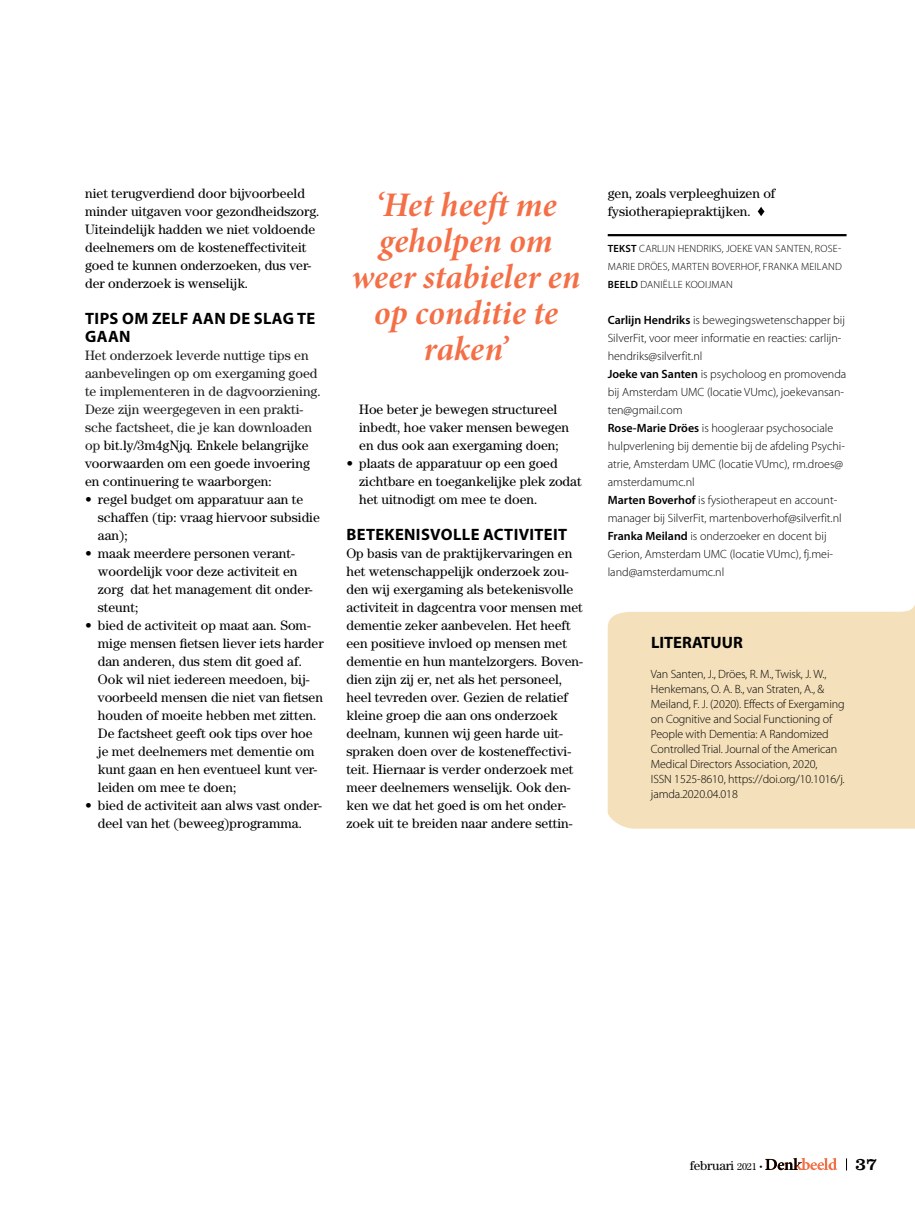
<style>
.page{position:relative;width:915px;height:1212px;background:#fff}
.page>*{position:absolute;margin:0;border:0;box-sizing:border-box;transform-origin:0 0}
.Eyecatcher_x{font:34.5px/36px "Minion Pro Bold It Subh";letter-spacing:.005em;color:#f46f46;text-align:center}
.t1{font:18px "Clarendon LT Std";color:#000}
.SectionHeading_1_x{font:700 16.5px/18px "Myriad Pro";letter-spacing:.02em;color:#000}
.Para_x{font:700 16.5px "Myriad Pro";letter-spacing:.02em;color:#000}
.SectionHeading_1_x-2{font:700 16.5px "Myriad Pro";color:#000}
.Para_x-2{font:13.65px/18px "Century Std";color:#000}
.Para_x-3{font:13.65px/18px "Century Std";color:#201f1e}
.t2{font:13.2px "Century Std";letter-spacing:-.015em;color:#000}
.Para_extra_info{font:300 12px/18px "Myriad Pro";color:#000}
.Para_x2{font:300 12px/15px "Myriad Pro";letter-spacing:-.01em;color:#000}
.Biography_x{font:300 10.5px/18px "Myriad Pro";letter-spacing:.02em;color:#000}
.s1{color:#000}
.s2{font-weight:600}
.s3{font-size:10.05px}
.s4{font-family:"Myriad Pro";font-weight:300;font-size:12.45px}
</style>
<div class="page">
<svg style="left:765px;top:1158px;width:71px;height:12px"></svg>
<div style="left:607px;top:606px;width:307px;height:223px;background:#f4e0ba"></div>
<svg style="left:757px;top:207px;width:7px;height:9px"></svg>
<hr style="left:607px;top:234px;width:239px;height:2px;background:#000">
<p class="Para_x-2" style="left:85px;top:184px;width:236px">niet terugverdiend door bijvoorbeeld minder uitgaven voor gezondheidszorg.<br>Uiteindelijk hadden we niet voldoende deelnemers om de kosteneffectiviteit goed te kunnen onderzoeken, dus ver&shy;der onderzoek is wenselijk.</p>
<p class="SectionHeading_1_x" style="left:85px;top:309px;width:231px">TIPS OM ZELF AAN DE SLAG TE<br>GAAN</p>
<p class="Para_x-3" style="left:85px;top:346px;width:237px">Het onderzoek leverde nuttige tips en aanbevelingen op om exergaming goed te implementeren in de dagvoorziening.<br>Deze zijn weergegeven in een prakti&shy;sche factsheet, die je kan downloaden op <span class="s1">bit.ly/3m4gNjq. Enkele belangrijke voorwaarden om een goede invoering en continuering te waarborgen:</span></p>
<p class="Para_x-2" style="left:98px;top:490px;width:223px;text-indent:-13px">• regel budget om apparatuur aan te schaffen (tip: vraag hiervoor subsidie aan);</p>
<p class="Para_x-2" style="left:98px;top:544px;width:216px;text-indent:-13px">• maak meerdere personen verant&shy;woordelijk voor deze activiteit en zorg dat het management dit onder&shy;steunt;</p>
<p class="Para_x-2" style="left:98px;top:616px;width:227px;text-indent:-13px">• bied de activiteit op maat aan. Som&shy;mige mensen fietsen liever iets harder dan anderen, dus stem dit goed af.<br>Ook wil niet iedereen meedoen, bij&shy;voorbeeld mensen die niet van fietsen houden of moeite hebben met zitten.<br>De factsheet geeft ook tips over hoe je met deelnemers met dementie om kunt gaan en hen eventueel kunt ver&shy;leiden om mee te doen;</p>
<p class="Para_x-2" style="left:85px;top:796px;width:238px;text-align:center">• bied de activiteit aan alws vast onder&shy;deel van het (beweeg)programma.</p>
<p class="Eyecatcher_x" style="left:351px;top:187px;width:230px">‘Het heeft me geholpen om weer stabieler en op conditie te raken’</p>
<p class="Para_x-2" style="left:607px;top:184px;width:169px">gen, zoals verpleeghuizen of fysiotherapiepraktijken.</p>
<p class="Biography_x" style="left:607px;top:240px;width:235px"><span class="s2">TEKST</span> CARLIJN HENDRIKS, JOEKE VAN SANTEN, ROSE-<br>MARIE DRÖES, MARTEN BOVERHOF, FRANKA MEILAND</p>
<p class="Biography_x" style="left:607px;top:276px;width:126px"><span class="s2">BEELD</span> DANIËLLE KOOIJMAN</p>
<p class="Para_extra_info" style="left:607px;top:311px;width:239px"><span class="s2">Carlijn Hendriks</span> is bewegingswetenschapper bij<br>SilverFit, voor meer informatie en reacties: carlijn&shy;hendriks@silverfit.nl</p>
<p class="Para_extra_info" style="left:607px;top:365px;width:240px"><span class="s2">Joeke van Santen</span> is psycholoog en promovenda bij Amsterdam UMC (locatie VUmc), joekevansan&shy;ten@gmail.com</p>
<p class="Para_extra_info" style="left:607px;top:419px;width:239px"><span class="s2">Rose-Marie Dröes</span> is hoogleraar psychosociale hulpverlening bij dementie bij de afdeling Psychi&shy;atrie, Amsterdam UMC (locatie VUmc), rm.droes@ amsterdamumc.nl</p>
<p class="Para_extra_info" style="left:607px;top:491px;width:235px"><span class="s2">Marten Boverhof</span> is fysiotherapeut en account&shy;manager bij SilverFit, martenboverhof@silverfit.nl</p>
<p class="Para_extra_info" style="left:607px;top:527px;width:227px"><span class="s2">Franka Meiland</span> is onderzoeker en docent bij<br>Gerion, Amsterdam UMC (locatie VUmc), fj.mei&shy;land@amsterdamumc.nl</p>
<p class="Para_x-2" style="left:359px;top:400px;width:211px">Hoe beter je bewegen structureel inbedt, hoe vaker mensen bewegen en dus ook aan exergaming doen;</p>
<p class="Para_x-2" style="left:359px;top:454px;width:224px;text-indent:-13px">• plaats de apparatuur op een goed zichtbare en toegankelijke plek zodat het uitnodigt om mee te doen.</p>
<p class="Para_x" style="left:346px;top:524px;width:222px">BETEKENISVOLLE ACTIVITEIT</p>
<p class="Para_x-2" style="left:346px;top:544px;width:238px">Op basis van de praktijkervaringen en het wetenschappelijk onderzoek zou&shy;den wij exergaming als betekenisvolle activiteit in dagcentra voor mensen met dementie zeker aanbevelen. Het heeft een positieve invloed op mensen met dementie en hun mantelzorgers. Boven&shy;dien zijn zij er, net als het personeel, heel tevreden over. Gezien de relatief kleine groep die aan ons onderzoek deelnam, kunnen wij geen harde uit&shy;spraken doen over de kosteneffectivi&shy;teit. Hiernaar is verder onderzoek met meer deelnemers wenselijk. Ook den&shy;ken we dat het goed is om het onder&shy;zoek uit te breiden naar andere settin-</p>
<p class="SectionHeading_1_x-2" style="left:651px;top:631px;width:93px">LITERATUUR</p>
<p class="Para_x2" style="left:650px;top:666px;width:195px">Van Santen, J., Dröes, R. M., Twisk, J. W., Henkemans, O. A. B., van Straten, A., &amp; Meiland, F. J. (2020). Effects of Exergaming on Cognitive and Social Functioning of People with Dementia: A Randomized Controlled Trial. Journal of the American Medical Directors Association, 2020,<br>ISSN 1525-8610, https://doi.org/10.1016/j. jamda.2020.04.018</p>
<p class="t2" style="left:689px;top:1158px;width:74px">februari <span class="s3">2021</span> <span class="s4">•</span></p>
<h2 class="t1" style="left:854px;top:1154px;width:23px">37</h2>
</div>
